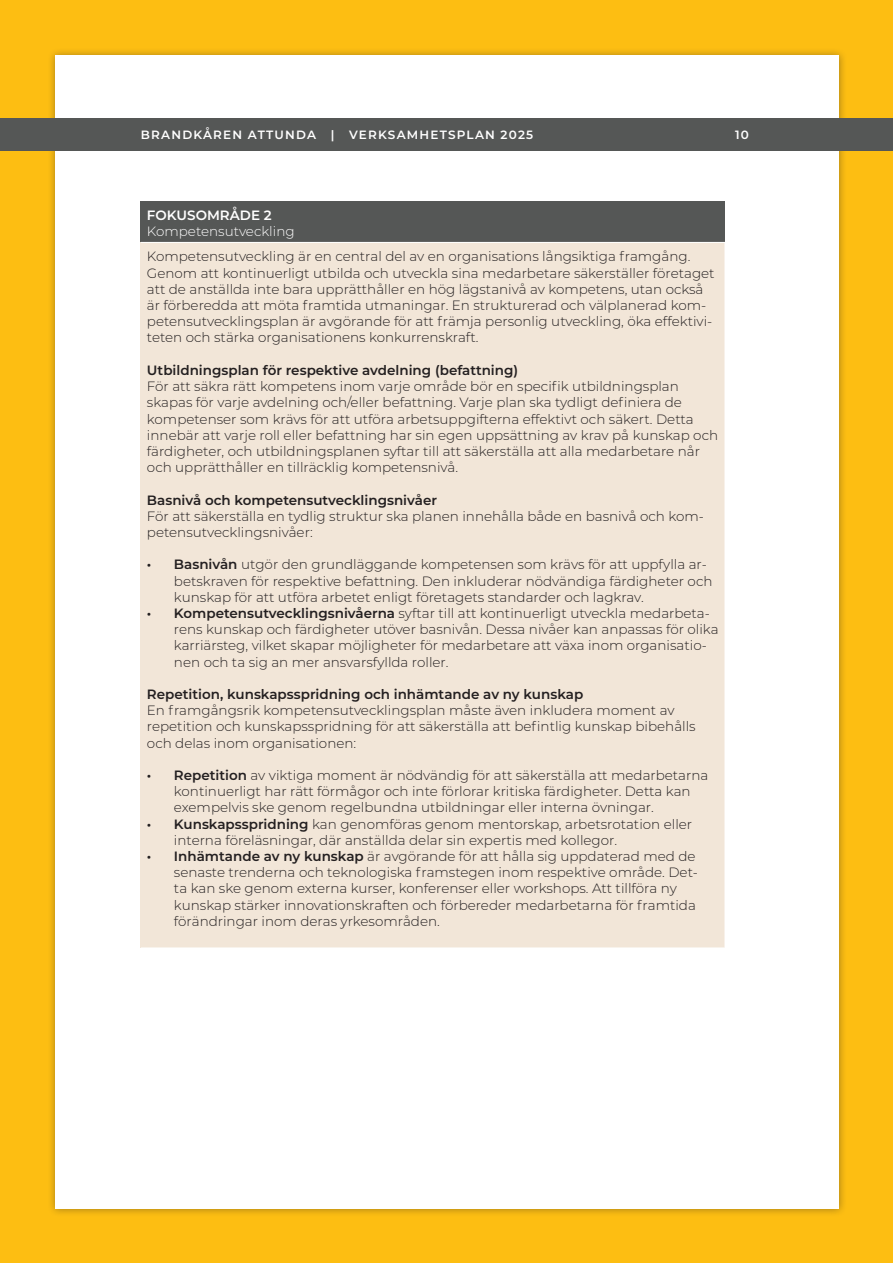
<style>
.page{position:relative;width:893px;height:1263px;background:#fdbe12}
.page>*{position:absolute;margin:0;border:0;box-sizing:border-box;transform-origin:0 0}
.t1{font:300 13.5px/16.2px "Montserrat";color:#231f20}
.t2{font:600 13.5px "Montserrat";color:#231f20}
.Brödtext{font:300 13.5px "Montserrat";color:#fff}
.t3{font:600 13.5px "Montserrat";color:#fff}
.t4{font:600 12px "Montserrat";letter-spacing:.1em;color:#fff}
.s1{font-weight:600}
</style>
<div class="page">
<div style="left:47px;top:47px;width:800px;height:1170px;background:#231f20;opacity:.4"></div>
<div style="left:55px;top:55px;width:784px;height:1154px;background:#fff"></div>
<div style="left:141px;top:201px;width:584px;height:41px;background:#555756"></div>
<div style="left:141px;top:242px;width:584px;height:706px;background:#f2e6d8"></div>
<hr style="left:141px;top:242px;width:584px;height:1px;background:#fff">
<hr style="left:141px;top:947px;width:584px;height:1px;background:#fff">
<div style="left:1px;top:118px;width:892px;height:33px;background:#555756"></div>
<h2 class="t4" style="left:141px;top:126px;width:394px">BRANDKÅREN ATTUNDA | VERKSAMHETSPLAN 2025</h2>
<h2 class="t4" style="left:735px;top:126px;width:15px">10</h2>
<p class="t3" style="left:147px;top:206px;width:126px">FOKUSOMRÅDE 2</p>
<p class="Brödtext" style="left:147px;top:222px;width:149px">Kompetensutveckling</p>
<p class="t1" style="left:147px;top:248px;width:569px">Kompetensutveckling är en central del av en organisations långsiktiga framgång.<br>Genom att kontinuerligt utbilda och utveckla sina medarbetare säkerställer företaget att de anställda inte bara upprätthåller en hög lägstanivå av kompetens, utan också är förberedda att möta framtida utmaningar. En strukturerad och välplanerad kom&shy;petensutvecklingsplan är avgörande för att främja personlig utveckling, öka effektivi&shy;teten och stärka organisationens konkurrenskraft.</p>
<p class="t2" style="left:147px;top:360px;width:373px">Utbildningsplan för respektive avdelning (befattning)</p>
<p class="t1" style="left:147px;top:378px;width:573px">För att säkra rätt kompetens inom varje område bör en specifik utbildningsplan skapas för varje avdelning och/eller befattning. Varje plan ska tydligt definiera de kompetenser som krävs för att utföra arbetsuppgifterna effektivt och säkert. Detta innebär att varje roll eller befattning har sin egen uppsättning av krav på kunskap och färdigheter, och utbildningsplanen syftar till att säkerställa att alla medarbetare når och upprätthåller en tillräcklig kompetensnivå.</p>
<p class="t2" style="left:147px;top:490px;width:292px">Basnivå och kompetensutvecklingsnivåer</p>
<p class="t1" style="left:147px;top:507px;width:558px">För att säkerställa en tydlig struktur ska planen innehålla både en basnivå och kom&shy;petensutvecklingsnivåer:</p>
<p class="t1" style="left:174px;top:556px;width:540px;text-indent:-27px"><span class="s1">• Basnivån</span> utgör den grundläggande kompetensen som krävs för att uppfylla ar&shy;betskraven för respektive befattning. Den inkluderar nödvändiga färdigheter och kunskap för att utföra arbetet enligt företagets standarder och lagkrav.</p>
<p class="t1" style="left:174px;top:605px;width:546px;text-indent:-27px"><span class="s1">• Kompetensutvecklingsnivåerna</span> syftar till att kontinuerligt utveckla medarbeta&shy;rens kunskap och färdigheter utöver basnivån. Dessa nivåer kan anpassas för olika karriärsteg, vilket skapar möjligheter för medarbetare att växa inom organisatio&shy;nen och ta sig an mer ansvarsfyllda roller.</p>
<p class="t2" style="left:147px;top:684px;width:438px">Repetition, kunskapsspridning och inhämtande av ny kunskap</p>
<p class="t1" style="left:147px;top:702px;width:529px">En framgångsrik kompetensutvecklingsplan måste även inkludera moment av</p>
<p class="t1" style="left:147px;top:718px;width:550px">repetition och kunskapsspridning för att säkerställa att befintlig kunskap bibehålls och delas inom organisationen:</p>
<p class="t1" style="left:174px;top:767px;width:536px;text-indent:-27px"><span class="s1">• Repetition</span> av viktiga moment är nödvändig för att säkerställa att medarbetarna kontinuerligt har rätt förmågor och inte förlorar kritiska färdigheter. Detta kan exempelvis ske genom regelbundna utbildningar eller interna övningar.</p>
<p class="t1" style="left:174px;top:815px;width:520px;text-indent:-27px"><span class="s1">• Kunskapsspridning</span> kan genomföras genom mentorskap, arbetsrotation eller interna föreläsningar, där anställda delar sin expertis med kollegor.</p>
<p class="t1" style="left:174px;top:848px;width:526px;text-indent:-27px"><span class="s1">• Inhämtande av ny kunskap</span> är avgörande för att hålla sig uppdaterad med de senaste trenderna och teknologiska framstegen inom respektive område. Det&shy;ta kan ske genom externa kurser, konferenser eller workshops. Att tillföra ny kunskap stärker innovationskraften och förbereder medarbetarna för framtida förändringar inom deras yrkesområden.</p>
</div>
